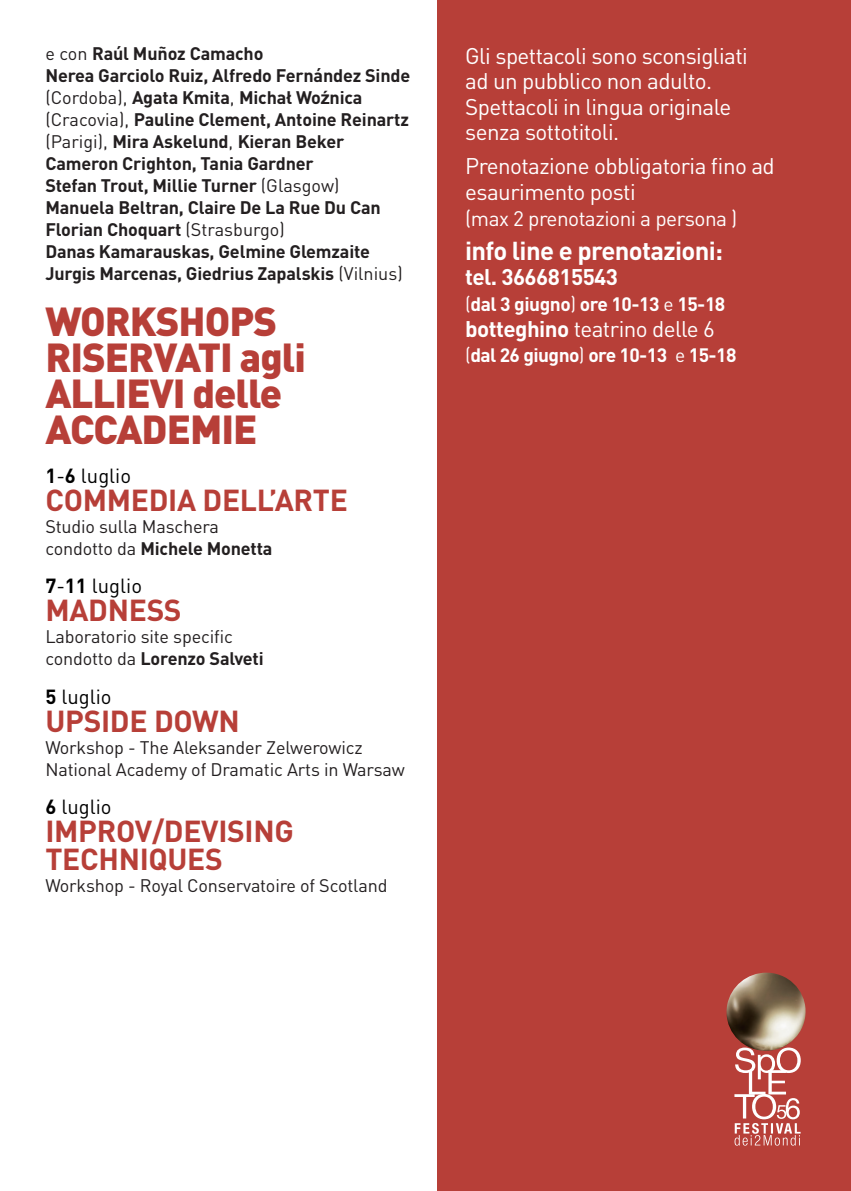
<style>
.page{position:relative;width:851px;height:1191px;background:#fff}
.page>*{position:absolute;margin:0;border:0;box-sizing:border-box;transform-origin:0 0}
.t1{font:900 40px/36px "DIN";letter-spacing:-.025em;color:#b73f38}
.t2{font:700 30px/28px "DIN";letter-spacing:-.01em;color:#b73f38}
.t3{font:700 25.6px "DIN";letter-spacing:-.025em;color:#fff}
.t4{font:22.4px/25.6px "DIN";letter-spacing:-.025em;color:#fff}
.t5{font:700 22.4px "DIN";letter-spacing:-.025em;color:#fff}
.t6{font:20.8px "DIN";letter-spacing:-.025em;color:#fff}
.t7{font:20.2px "DIN";color:#000}
.t8{font:700 19.2px "DIN";letter-spacing:-.03em;color:#fff}
.t9{font:700 18px/22px "DIN";letter-spacing:-.01em;color:#231f20}
.t10{font:18px/22px "DIN";letter-spacing:-.01em;color:#231f20}
.s1{font-weight:400}
.s2{font-family:"Arial"}
.s3{font-weight:700}
</style>
<div class="page">
<div style="left:437px;top:0;width:413px;height:1191px;background:#b73f38"></div>
<img style="left:726px;top:972px;width:80px;height:75px">
<svg style="left:734px;top:1047px;width:66px;height:98px"></svg>
<p class="t9" style="left:45px;top:42px;width:366px"><span class="s1">e con</span> Raúl M uñoz Camacho<br>Nerea Garciolo Ruiz, Alfredo Fernández Sinde <span class="s1">(Cordoba),</span> Agata Kmita<span class="s1">,</span> M ichał Wo<span class="s2">ź</span>nica <span class="s1">(Cracovia),</span> Pauline Clement, Antoine Reinartz <span class="s1">(Parigi),</span> M ira Askelund<span class="s1">,</span> Kieran Beker Cameron Crighton, Tania Gardner<br>Stefan Trout, M illie Turner <span class="s1">(Glasgow)<br></span>Manuela Beltran, Claire De La Rue Du Can Florian Choquart <span class="s1">(Strasburgo)<br></span>Danas Kamarauskas, Gelmine Glemzaite Jurgis Marcenas, Giedrius Zapalskis <span class="s1">(Vilnius)</span></p>
<h1 class="t1" style="left:45px;top:302px;width:262px">WORKSHOPS<br>RISERVATI AGLI<br>ALLIE</h1>
<h1 class="t1" style="left:45px;top:374px;width:238px;text-indent:104px">VI DELLE<br>ACCADE MIE</h1>
<p class="t7" style="left:45px;top:463px;width:87px"><span class="s3">1</span>-<span class="s3">6</span> luglio</p>
<h2 class="t2" style="left:45px;top:484px;width:304px">COMM EDIA DELL’ARTE</h2>
<p class="t10" style="left:45px;top:515px;width:228px">Studio sulla Maschera condotto da <span class="s3">M ichele Monetta</span></p>
<p class="t7" style="left:45px;top:573px;width:98px"><span class="s3">7</span>-<span class="s3">11</span> luglio</p>
<h2 class="t2" style="left:45px;top:595px;width:138px">MADNESS</h2>
<p class="t10" style="left:45px;top:625px;width:220px">Laboratorio site specific condotto da <span class="s3">Lorenzo Salveti</span></p>
<p class="t7" style="left:45px;top:683px;width:68px"><span class="s3">5</span> luglio</p>
<h2 class="t2" style="left:45px;top:705px;width:196px">UPSIDE DOWN</h2>
<p class="t10" style="left:45px;top:735px;width:361px">Workshop - The Aleksander Zelwerowicz<br>National Academy of Dramatic Arts in Warsaw</p>
<p class="t7" style="left:45px;top:794px;width:68px"><span class="s3">6</span> luglio</p>
<h2 class="t2" style="left:45px;top:816px;width:246px">IM PROV/DEVISI NG<br>TECHNIQUES</h2>
<p class="t10" style="left:45px;top:874px;width:343px">Workshop - Royal Conservatoire of Scotland</p>
<p class="t4" style="left:465px;top:42px;width:284px">Gli spettacoli sono sconsigliati ad un pubblico non adulto.<br>Spettacoli in lingua originale senza sottotitoli.</p>
<p class="t4" style="left:465px;top:153px;width:311px">Prenotazione obbligatoria fino ad esaurimento posti</p>
<p class="t6" style="left:465px;top:205px;width:274px">(max 2 prenotazioni a persona )</p>
<h3 class="t3" style="left:465px;top:234px;width:259px">info line e prenotazioni:</h3>
<p class="t5" style="left:465px;top:262px;width:154px">tel. 3666815543</p>
<p class="t8" style="left:465px;top:291px;width:262px"><span class="s1">(</span>dal 3 giugno<span class="s1">)</span> ore 10-13 <span class="s1">e</span> 15-18</p>
<p class="t4" style="left:465px;top:315px;width:251px"><span class="s3">botteghino</span> teatrino delle 6</p>
<p class="t8" style="left:465px;top:342px;width:273px"><span class="s1">(</span>dal 26 giugno<span class="s1">)</span> ore 10-13 <span class="s1">e</span> 15-18</p>
</div>
